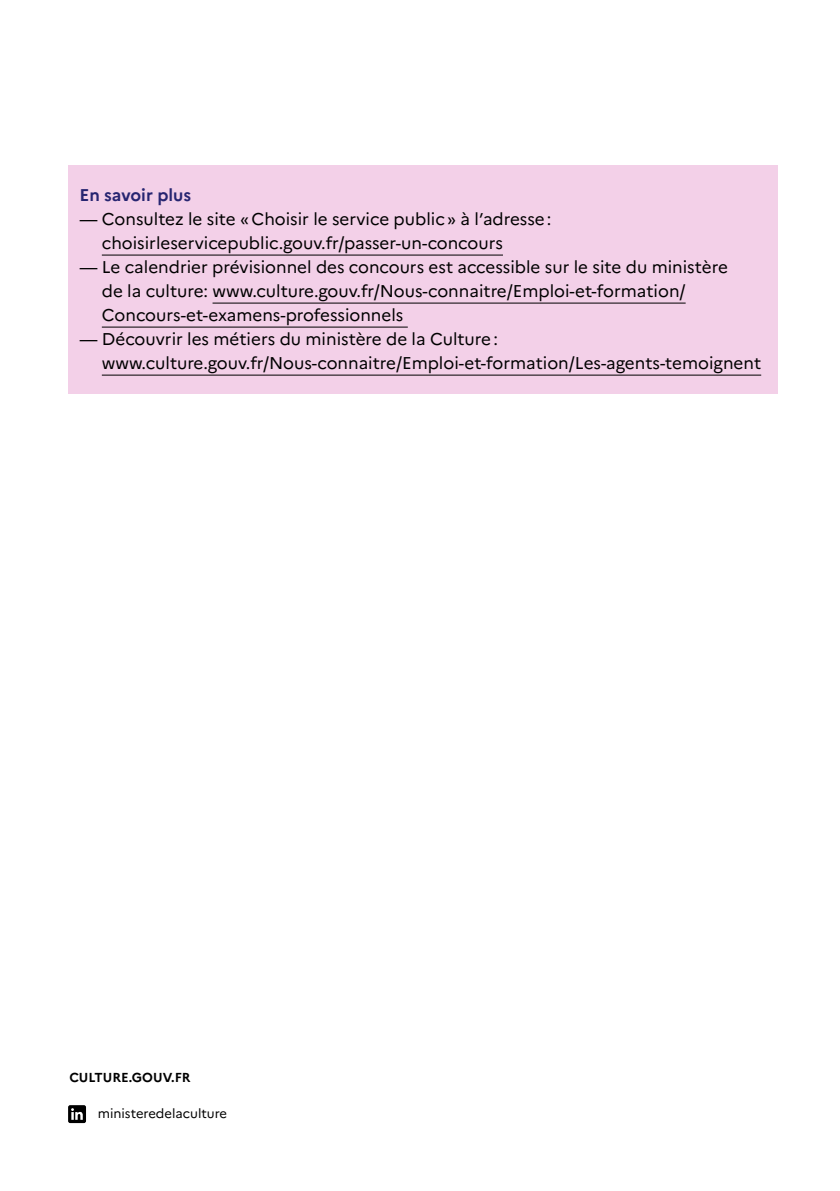
<style>
.page{position:relative;width:840px;height:1191px;background:#fff}
.page>*{position:absolute;margin:0;border:0;box-sizing:border-box;transform-origin:0 0}
.t1{font:17px/24px "Marianne";color:#000}
.t2{font:700 17px "Marianne";color:#272571}
.t3{font:13px "Marianne";color:#000}
.t4{font:700 13px "Marianne";color:#000}
</style>
<div class="page">
<svg style="left:68px;top:1105px;width:18px;height:18px"></svg>
<div style="left:68px;top:165px;width:709px;height:228px;background:#f3d0e8"></div>
<hr style="left:102px;top:254px;width:400px;height:1px;background:#000">
<hr style="left:212px;top:302px;width:473px;height:1px;background:#000">
<hr style="left:102px;top:326px;width:305px;height:1px;background:#000">
<hr style="left:102px;top:374px;width:658px;height:1px;background:#000">
<p class="t2" style="left:79px;top:182px;width:113px">En savoir plus</p>
<p class="t1" style="left:102px;top:206px;width:451px;text-indent:-22px">— Consultez le site « Choisir le service public » à l’adresse : choisirleservicepublic.gouv.fr/passer-un-concours</p>
<p class="t1" style="left:102px;top:254px;width:627px;text-indent:-22px">— Le calendrier prévisionnel des concours est accessible sur le site du ministère de la culture: www.culture.gouv.fr/Nous-connaitre/Emploi-et-formation/<br>Concours-et-examens-professionnels</p>
<p class="t1" style="left:102px;top:326px;width:660px;text-indent:-22px">— Découvrir les métiers du ministère de la Culture : www.culture.gouv.fr/Nous-connaitre/Emploi-et-formation/Les-agents-temoignent</p>
<p class="t4" style="left:69px;top:1067px;width:123px">CULTURE.GOUV.FR</p>
<p class="t3" style="left:98px;top:1103px;width:131px">ministeredelaculture</p>
</div>
